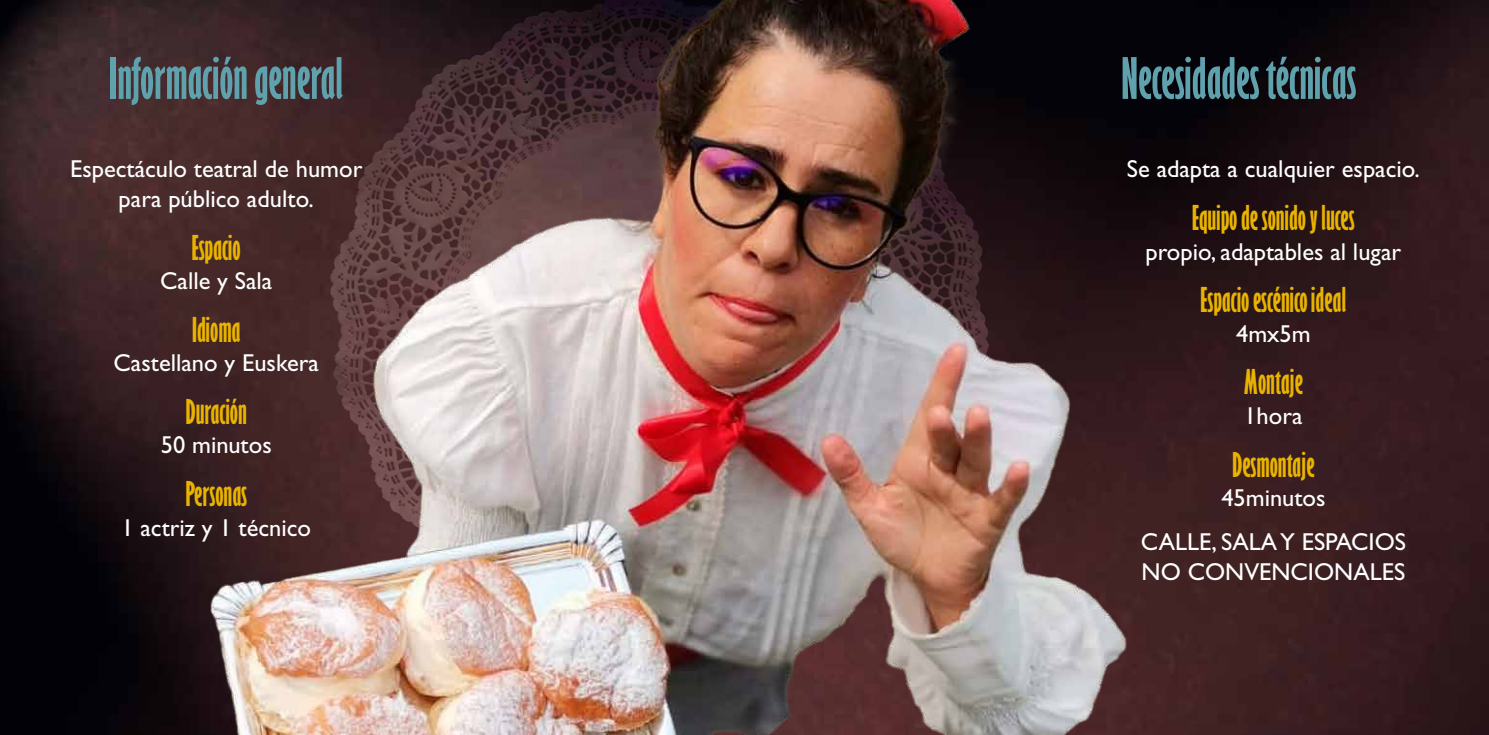
<style>
.page{position:relative;width:1489px;height:735px;background:#fff}
.page>*{position:absolute;margin:0;border:0;box-sizing:border-box;transform-origin:0 0}
.t1{font:52.5px "Gill Sans Std Bold Extra Cond";color:#5fa1ac}
.t2{font:31.5px "Gill Sans Std Bold Extra Cond";color:#e9b300}
.t3{font:24.5px/29.4px "Gill Sans Std";color:#fff;text-align:center}
</style>
<div class="page">
<img style="left:1425px;top:0;width:63px;height:734px">
<img style="left:0;top:0;width:1425px;height:734px">
<h1 class="t1" style="left:109px;top:46px;width:235px">Información general</h1>
<h1 class="t1" style="left:1120px;top:46px;width:237px">Necesidades técnicas</h1>
<p class="t3" style="left:70px;top:154px;width:294px">Espectáculo teatral de humor para público adulto.</p>
<p class="t2" style="left:192px;top:228px;width:50px">Espacio</p>
<p class="t3" style="left:160px;top:266px;width:114px">Calle y Sala</p>
<p class="t2" style="left:192px;top:310px;width:50px">Idioma</p>
<p class="t3" style="left:114px;top:348px;width:207px">Castellano y Euskera</p>
<p class="t2" style="left:185px;top:392px;width:63px">Duración</p>
<p class="t3" style="left:161px;top:430px;width:112px">50 minutos</p>
<p class="t2" style="left:185px;top:474px;width:63px">Personas</p>
<p class="t3" style="left:121px;top:512px;width:191px">1 actriz y 1 técnico</p>
<p class="t3" style="left:1126px;top:154px;width:294px">Se adapta a cualquier espacio.</p>
<p class="t2" style="left:1192px;top:198px;width:164px">Equipo de sonido y luces</p>
<p class="t3" style="left:1145px;top:236px;width:257px">propio, adaptables al lugar</p>
<p class="t2" style="left:1200px;top:280px;width:147px">Espacio escénico ideal</p>
<p class="t3" style="left:1235px;top:319px;width:76px">4mx5m</p>
<p class="t2" style="left:1243px;top:363px;width:61px">Montaje</p>
<p class="t3" style="left:1244px;top:401px;width:60px">1hora</p>
<p class="t2" style="left:1232px;top:445px;width:84px">Desmontaje</p>
<p class="t3" style="left:1140px;top:475px;width:267px;line-height:44.3px">45minutos<br>CALLE, SALA Y ESPACIOS</p>
<p class="t3" style="left:1141px;top:556px;width:265px">NO CONVENCIONALES</p>
</div>
